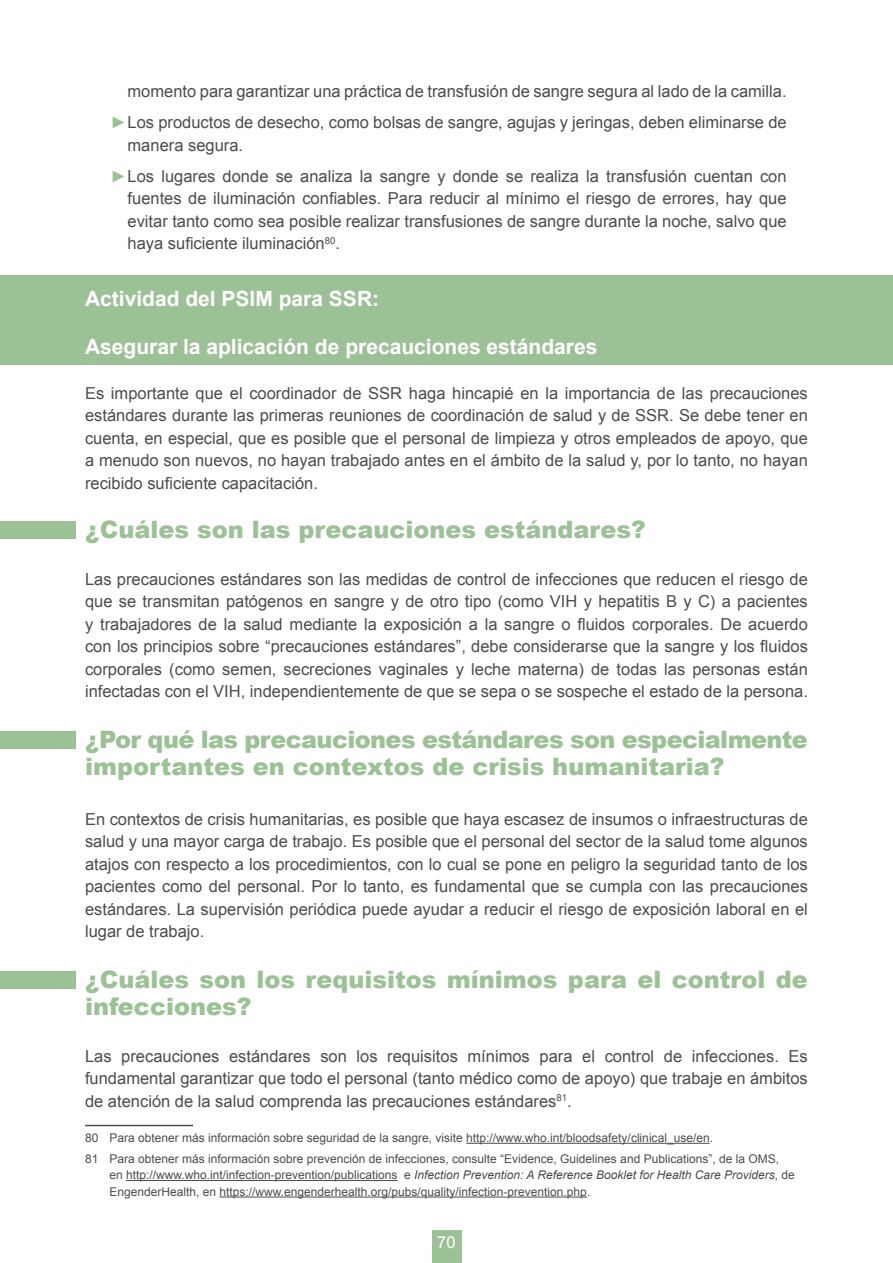
<style>
.page{position:relative;width:893px;height:1263px;background:#fff}
.page>*{position:absolute;margin:0;border:0;box-sizing:border-box;transform-origin:0 0}
.t1{font:900 24px/27px "Arial";color:#9dc197}
.t2{font:900 24px/27px "Arial";letter-spacing:-.025em;color:#9dc197}
.t3{font:700 21px "Arial";color:#fff}
.t4{font:16.5px/22.5px "Arial";color:#4c4c4c;text-align:justify}
.t5{font:16.5px "Arial";color:#fff}
.t6{font:12px/20.7px "Arial";color:#4c4c4c}
.s1{color:#9dc197}
.s2{font-style:italic}
</style>
<div class="page">
<div style="left:432px;top:1231px;width:29px;height:32px;background:#9dc197"></div>
<div style="left:0;top:275px;width:893px;height:90px;background:#9dc197"></div>
<hr style="left:85px;top:1125px;width:108px;height:1px;background:#4c4c4c">
<hr style="left:466px;top:1143px;width:244px;height:1px;background:#4c4c4c">
<hr style="left:126px;top:1180px;width:272px;height:1px;background:#4c4c4c">
<hr style="left:219px;top:1196px;width:368px;height:1px;background:#4c4c4c">
<div style="left:0;top:521px;width:75px;height:17px;background:#9dc197"></div>
<div style="left:0;top:731px;width:75px;height:17px;background:#9dc197"></div>
<div style="left:0;top:972px;width:75px;height:17px;background:#9dc197"></div>
<p class="t4" style="left:111px;top:76px;width:678px;line-height:31px;text-align:right">momento para garantizar una práctica de transfusión de sangre segura al lado de la camilla. <span class="s1">►</span>Los productos de desecho, como bolsas de sangre, agujas y jeringas, deben eliminarse de</p>
<p class="t4" style="left:111px;top:129px;width:678px;line-height:31px;text-indent:17px">manera segura.<br><span class="s1">►</span>Los lugares donde se analiza la sangre y donde se realiza la transfusión cuentan con</p>
<p class="t4" style="left:128px;top:187px;width:661px">fuentes de iluminación confiables. Para reducir al mínimo el riesgo de errores, hay que evitar tanto como sea posible realizar transfusiones de sangre durante la noche, salvo que haya suficiente iluminación<sup>80</sup>.</p>
<p class="t3" style="left:85px;top:284px;width:296px">Actividad del PSIM para SSR:</p>
<p class="t3" style="left:85px;top:332px;width:514px">Asegurar la aplicación de precauciones estándares</p>
<p class="t4" style="left:85px;top:382px;width:724px">Es importante que el coordinador de SSR haga hincapié en la importancia de las precauciones estándares durante las primeras reuniones de coordinación de salud y de SSR. Se debe tener en cuenta, en especial, que es posible que el personal de limpieza y otros empleados de apoyo, que a menudo son nuevos, no hayan trabajado antes en el ámbito de la salud y, por lo tanto, no hayan recibido suficiente capacitación.</p>
<h1 class="t1" style="left:85px;top:515px;width:562px">¿Cuáles son las precauciones estándares?</h1>
<p class="t4" style="left:85px;top:568px;width:724px">Las precauciones estándares son las medidas de control de infecciones que reducen el riesgo de que se transmitan patógenos en sangre y de otro tipo (como VIH y hepatitis B y C) a pacientes y trabajadores de la salud mediante la exposición a la sangre o fluidos corporales. De acuerdo con los principios sobre “precauciones estándares”, debe considerarse que la sangre y los fluidos corporales (como semen, secreciones vaginales y leche materna) de todas las personas están infectadas con el VIH, independientemente de que se sepa o se sospeche el estado de la persona.</p>
<h1 class="t2" style="left:85px;top:725px;width:724px">¿Por qué las precauciones estándares son especialmente importantes en contextos de crisis humanitaria?</h1>
<p class="t4" style="left:85px;top:808px;width:724px">En contextos de crisis humanitarias, es posible que haya escasez de insumos o infraestructuras de salud y una mayor carga de trabajo. Es posible que el personal del sector de la salud tome algunos atajos con respecto a los procedimientos, con lo cual se pone en peligro la seguridad tanto de los pacientes como del personal. Por lo tanto, es fundamental que se cumpla con las precauciones estándares. La supervisión periódica puede ayudar a reducir el riesgo de exposición laboral en el lugar de trabajo.</p>
<h1 class="t1" style="left:85px;top:965px;width:724px">¿Cuáles son los requisitos mínimos para el control de infecciones?</h1>
<p class="t4" style="left:85px;top:1045px;width:724px">Las precauciones estándares son los requisitos mínimos para el control de infecciones. Es fundamental garantizar que todo el personal (tanto médico como de apoyo) que trabaje en ámbitos de atención de la salud comprenda las precauciones estándares<sup>81</sup>.</p>
<p class="t6" style="left:85px;top:1127px;width:695px">80 Para obtener más información sobre seguridad de la sangre, visite http://www.who.int/bloodsafety/clinical_use/en.<br>81 Para obtener más información sobre prevención de infecciones, consulte “Evidence, Guidelines and Publications”, de la OMS,</p>
<p class="t6" style="left:109px;top:1167px;width:687px;line-height:16.5px">en http://www.who.int/infection-prevention/publications e <span class="s2">Infection Prevention: A Reference Booklet for Health Care Providers</span>, de<br>EngenderHealth, en https://www.engenderhealth.org/pubs/quality/infection-prevention.php.</p>
<p class="t5" style="left:437px;top:1231px;width:20px">70</p>
</div>
